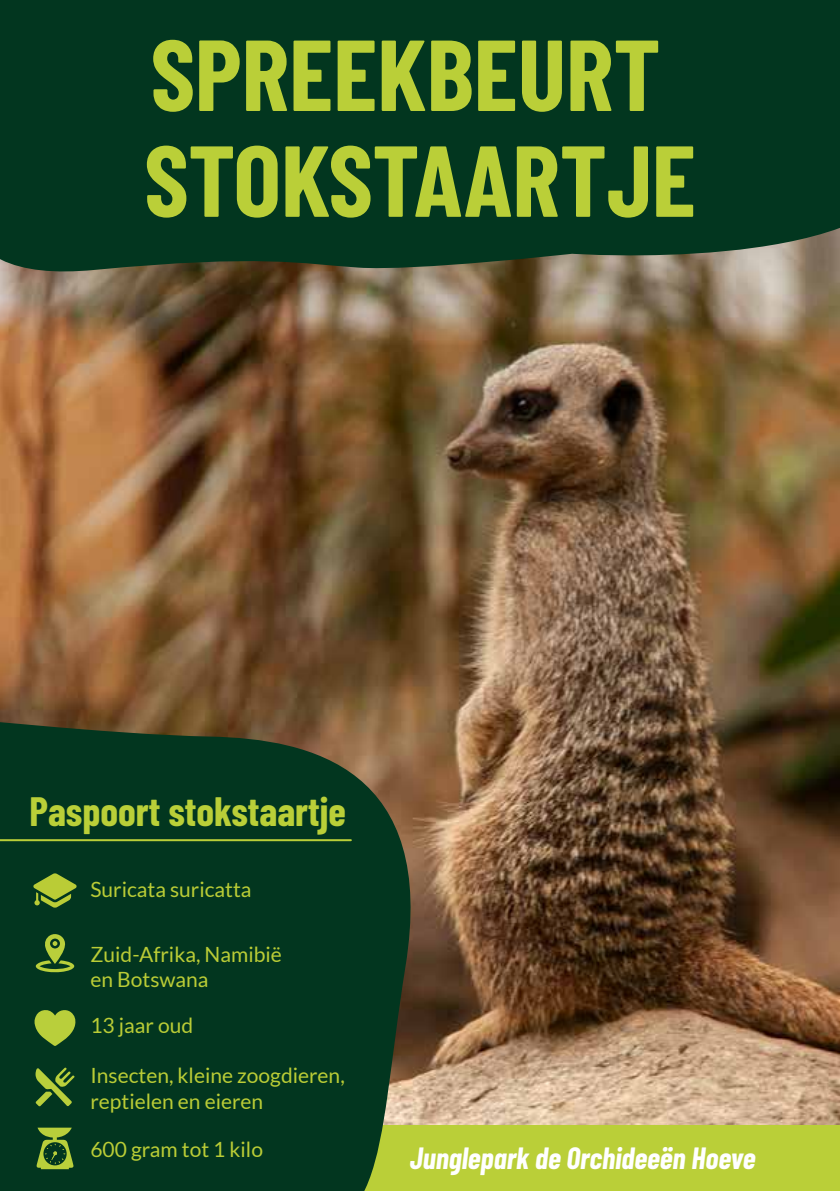
<style>
.page{position:relative;width:840px;height:1191px;background:#fff}
.page>*{position:absolute;margin:0;border:0;box-sizing:border-box;transform-origin:0 0}
.t1{font:700 100.6px/105.8px "Barlow Condensed";color:#bacf38}
.t2{font:700 40px "Barlow Condensed";color:#bacf38}
.t3{font:italic 700 30px "Barlow Condensed";color:#fff}
.t4{font:21px/25.2px "Lato";color:#bacc36}
</style>
<div class="page">
<img style="left:0;top:286px;width:839px;height:839px">
<div style="left:0;top:1125px;width:839px;height:66px;background:#bacf38"></div>
<svg style="left:0;top:702px;width:437px;height:489px;background:#1a3f24"></svg>
<svg style="left:35px;top:1008px;width:41px;height:38px;background:#7e9d31"></svg>
<svg style="left:35px;top:1067px;width:39px;height:39px;background:#4a7229"></svg>
<hr style="left:0;top:839px;width:350px;height:2px;background:#bacf38">
<svg style="left:33px;top:873px;width:44px;height:35px;background:#65872b"></svg>
<svg style="left:35px;top:932px;width:39px;height:40px;background:#426c28"></svg>
<svg style="left:0;top:0;width:839px;height:286px;background:#0e3c25"></svg>
<svg style="left:36px;top:1127px;width:38px;height:42px"></svg>
<h1 class="t1" style="left:144px;top:16px;width:553px">SPREEKBEURT<br>STOKSTAARTJE</h1>
<h2 class="t2" style="left:29px;top:782px;width:318px">Paspoort stokstaartje</h2>
<p class="t4" style="left:90px;top:876px;width:163px">Suricata suricatta</p>
<p class="t4" style="left:90px;top:941px;width:193px">Zuid-Afrika, Namibië en Botswana</p>
<p class="t4" style="left:90px;top:1012px;width:104px">13 jaar oud</p>
<p class="t4" style="left:90px;top:1063px;width:256px">Insecten, kleine zoogdieren, reptielen en eieren</p>
<p class="t4" style="left:90px;top:1136px;width:174px">600 gram tot 1 kilo</p>
<h3 class="t3" style="left:409px;top:1136px;width:347px">Junglepark de Orchideeën Hoeve</h3>
</div>
